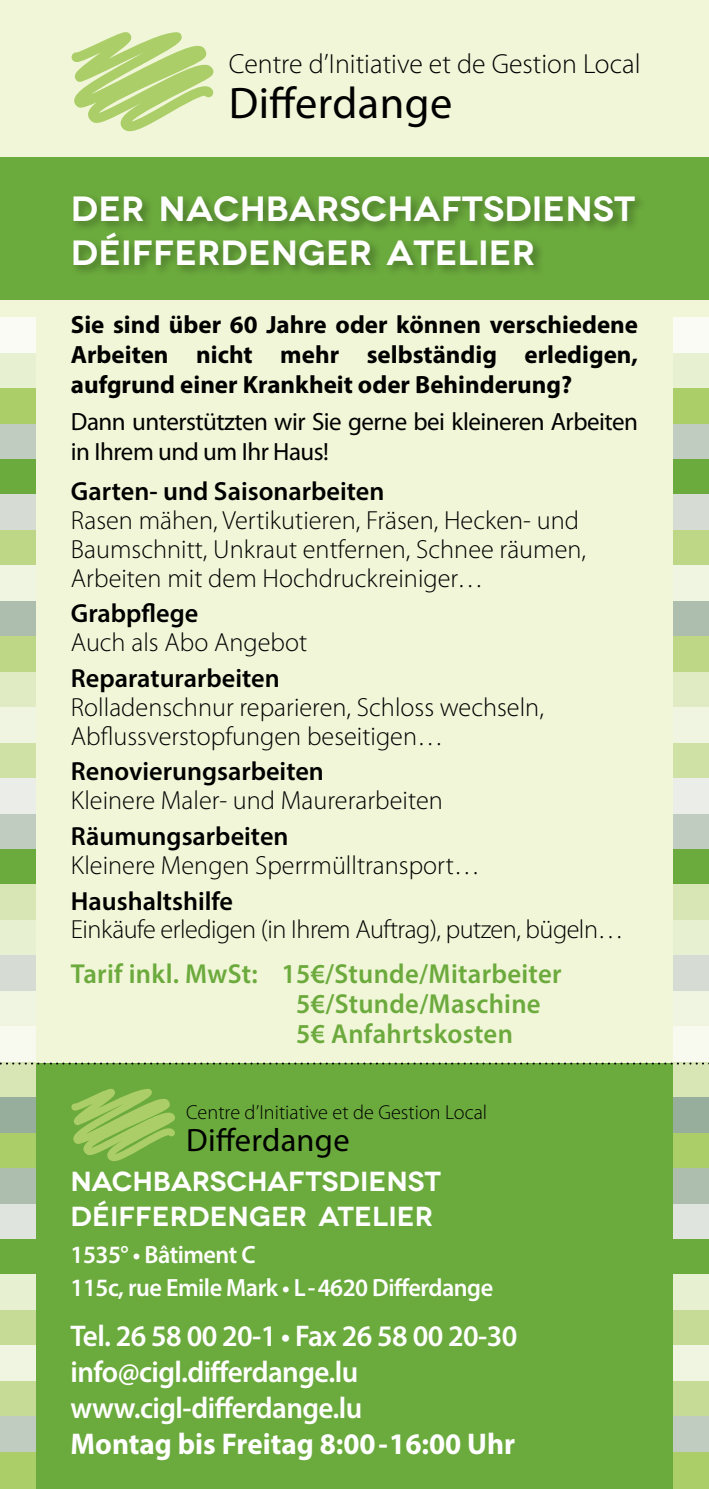
<style>
.page{position:relative;width:709px;height:1489px;background:#fff}
.page>*{position:absolute;margin:0;border:0;box-sizing:border-box;transform-origin:0 0}
.t1{font:44.25px "Myriad Pro";letter-spacing:.01em;color:#000}
.t2{font:600 35px/44px "Novecentowide";color:#fff}
.t3{font:32.5px "Myriad Pro";letter-spacing:.01em;color:#000}
.t4{font:600 30px/36px "Myriad Pro";letter-spacing:-.02em;color:#fff}
.t5{font:700 30px "Myriad Pro";color:#fff}
.t6{font:300 27.75px "Myriad Pro";color:#000}
.t7{font:600 27.5px/30px "Myriad Pro";letter-spacing:.01em;color:#6caa3d}
.t8{font:600 27.5px/35px "Novecentowide";color:#fff}
.t9{font:300 26.25px/28.8px "Myriad Pro";color:#000}
.t10{font:600 26.25px "Myriad Pro";color:#000}
.t11{font:300 26.25px "Myriad Pro";letter-spacing:-.02em;color:#000}
.t12{font:700 25px/30px "Myriad Pro";color:#000;text-align:justify}
.t13{font:25px/30px "Myriad Pro";letter-spacing:-.02em;color:#000}
.t14{font:600 25px/33px "Myriad Pro";letter-spacing:-.02em;color:#fff}
.t15{font:300 20.25px "Myriad Pro";color:#000}
</style>
<div class="page">
<div style="left:0;top:0;width:709px;height:1488px;background:#f0f6d7"></div>
<div style="left:0;top:158px;width:709px;height:142px;background:#6baa3d"></div>
<div style="left:0;top:1063px;width:709px;height:425px;background:#6baa3d"></div>
<svg style="left:71px;top:32px;width:143px;height:99px"></svg>
<svg style="left:71px;top:1089px;width:104px;height:72px"></svg>
<div style="left:0;top:1451px;width:35px;height:37px;background:#abce68"></div>
<div style="left:0;top:1415px;width:35px;height:36px;background:#c1ccc1"></div>
<div style="left:0;top:1380px;width:35px;height:35px;background:#c6dc96"></div>
<div style="left:0;top:1344px;width:35px;height:36px;background:#eff5e1"></div>
<div style="left:0;top:1309px;width:35px;height:35px;background:#c6dc96"></div>
<div style="left:0;top:1273px;width:35px;height:36px;background:#e8f0d2"></div>
<div style="left:0;top:1203px;width:35px;height:35px;background:#e0e4de"></div>
<div style="left:0;top:1167px;width:35px;height:36px;background:#adbdae"></div>
<div style="left:0;top:1132px;width:35px;height:35px;background:#abce68"></div>
<div style="left:0;top:1096px;width:35px;height:36px;background:#98ae9d"></div>
<div style="left:0;top:1061px;width:35px;height:35px;background:#d8e6b5"></div>
<div style="left:0;top:1025px;width:35px;height:36px;background:#f8f9ef"></div>
<div style="left:0;top:990px;width:35px;height:35px;background:#eff5e1"></div>
<div style="left:0;top:955px;width:35px;height:35px;background:#d6dcd4"></div>
<div style="left:0;top:919px;width:35px;height:36px;background:#e8f0d2"></div>
<div style="left:0;top:884px;width:35px;height:35px;background:#d8e6b5"></div>
<div style="left:0;top:848px;width:35px;height:36px;background:#6baa3d"></div>
<div style="left:0;top:813px;width:35px;height:35px;background:#c1ccc1"></div>
<div style="left:0;top:777px;width:35px;height:36px;background:#ebede9"></div>
<div style="left:0;top:742px;width:35px;height:35px;background:#cfe1a5"></div>
<div style="left:0;top:707px;width:35px;height:35px;background:#eff5e1"></div>
<div style="left:0;top:671px;width:35px;height:36px;background:#e0eac3"></div>
<div style="left:0;top:636px;width:35px;height:35px;background:#bdd787"></div>
<div style="left:0;top:600px;width:35px;height:36px;background:#adbdae"></div>
<div style="left:0;top:565px;width:35px;height:35px;background:#eff5e1"></div>
<div style="left:0;top:529px;width:35px;height:36px;background:#bdd787"></div>
<div style="left:0;top:494px;width:35px;height:35px;background:#d6dcd4"></div>
<div style="left:0;top:459px;width:35px;height:35px;background:#6baa3d"></div>
<div style="left:0;top:423px;width:35px;height:36px;background:#c1ccc1"></div>
<div style="left:0;top:388px;width:35px;height:35px;background:#abce68"></div>
<div style="left:0;top:352px;width:35px;height:36px;background:#e8f0d2"></div>
<div style="left:0;top:317px;width:35px;height:35px;background:#fafbf4"></div>
<div style="left:673px;top:1451px;width:36px;height:37px;background:#abce68"></div>
<div style="left:673px;top:1415px;width:36px;height:36px;background:#c1ccc1"></div>
<div style="left:673px;top:1380px;width:36px;height:35px;background:#c6dc96"></div>
<div style="left:673px;top:1344px;width:36px;height:36px;background:#eff5e1"></div>
<div style="left:673px;top:1309px;width:36px;height:35px;background:#c6dc96"></div>
<div style="left:673px;top:1273px;width:36px;height:36px;background:#e8f0d2"></div>
<div style="left:673px;top:1203px;width:36px;height:35px;background:#e0e4de"></div>
<div style="left:673px;top:1167px;width:36px;height:36px;background:#adbdae"></div>
<div style="left:673px;top:1132px;width:36px;height:35px;background:#abce68"></div>
<div style="left:673px;top:1096px;width:36px;height:36px;background:#98ae9d"></div>
<div style="left:673px;top:1061px;width:36px;height:35px;background:#d8e6b5"></div>
<div style="left:673px;top:1025px;width:36px;height:36px;background:#f8f9ef"></div>
<div style="left:673px;top:990px;width:36px;height:35px;background:#eff5e1"></div>
<div style="left:673px;top:955px;width:36px;height:35px;background:#d6dcd4"></div>
<div style="left:673px;top:919px;width:36px;height:36px;background:#e8f0d2"></div>
<div style="left:673px;top:884px;width:36px;height:35px;background:#d8e6b5"></div>
<div style="left:673px;top:848px;width:36px;height:36px;background:#6baa3d"></div>
<div style="left:673px;top:813px;width:36px;height:35px;background:#c1ccc1"></div>
<div style="left:673px;top:777px;width:36px;height:36px;background:#ebede9"></div>
<div style="left:673px;top:742px;width:36px;height:35px;background:#cfe1a5"></div>
<div style="left:673px;top:707px;width:36px;height:35px;background:#eff5e1"></div>
<div style="left:673px;top:671px;width:36px;height:36px;background:#e0eac3"></div>
<div style="left:673px;top:636px;width:36px;height:35px;background:#bdd787"></div>
<div style="left:673px;top:600px;width:36px;height:36px;background:#adbdae"></div>
<div style="left:673px;top:565px;width:36px;height:35px;background:#eff5e1"></div>
<div style="left:673px;top:529px;width:36px;height:36px;background:#bdd787"></div>
<div style="left:673px;top:494px;width:36px;height:35px;background:#d6dcd4"></div>
<div style="left:673px;top:459px;width:36px;height:35px;background:#6baa3d"></div>
<div style="left:673px;top:423px;width:36px;height:36px;background:#c1ccc1"></div>
<div style="left:673px;top:388px;width:36px;height:35px;background:#abce68"></div>
<div style="left:673px;top:352px;width:36px;height:36px;background:#e8f0d2"></div>
<div style="left:673px;top:317px;width:36px;height:35px;background:#fafbf4"></div>
<svg style="left:0;top:1062px;width:709px;height:2px"></svg>
<div style="left:71px;top:193px;width:575px;height:84px;background:#000;opacity:.3"></div>
<p class="t6" style="left:229px;top:48px;width:413px">Centre d’Initiative et de Gestion Local</p>
<h1 class="t1" style="left:229px;top:76px;width:225px">Differdange</h1>
<h2 class="t2" style="left:71px;top:187px;width:566px">DER NACHBARSCHAFTSDIENST<br>DÉIFFERDENGER ATELIER</h2>
<p class="t12" style="left:71px;top:308px;width:568px">Sie sind über 60 Jahre oder können verschiedene Arbeiten nicht mehr selbständig erledigen, aufgrund einer Krankheit oder Behinderung?</p>
<p class="t13" style="left:71px;top:406px;width:568px">Dann unterstützten wir Sie gerne bei kleineren Arbeiten in Ihrem und um Ihr Haus!</p>
<p class="t10" style="left:71px;top:475px;width:315px">Garten- und Saisonarbeiten</p>
<p class="t9" style="left:71px;top:505px;width:516px">Rasen mähen, Vertikutieren, Fräsen, Hecken- und<br>Baumschnitt, Unkraut entfernen, Schnee räumen,<br>Arbeiten mit dem Hochdruckreiniger…</p>
<p class="t10" style="left:71px;top:597px;width:129px">Grabpflege</p>
<p class="t9" style="left:71px;top:628px;width:238px">Auch als Abo Angebot</p>
<p class="t10" style="left:71px;top:661px;width:210px">Reparaturarbeiten</p>
<p class="t9" style="left:71px;top:692px;width:474px">Rolladenschnur reparieren, Schloss wechseln,<br>Abflussverstopfungen beseitigen…</p>
<p class="t10" style="left:71px;top:755px;width:254px">Renovierungsarbeiten</p>
<p class="t9" style="left:71px;top:785px;width:373px">Kleinere Maler- und Maurerarbeiten</p>
<p class="t10" style="left:71px;top:819px;width:219px">Räumungsarbeiten</p>
<p class="t9" style="left:71px;top:850px;width:410px">Kleinere Mengen Sperrmülltransport…</p>
<p class="t10" style="left:71px;top:884px;width:164px">Haushaltshilfe</p>
<p class="t11" style="left:71px;top:913px;width:554px">Einkäufe erledigen (in Ihrem Auftrag), putzen, bügeln…</p>
<p class="t7" style="left:296px;top:957px;width:267px;text-indent:-225px">Tarif inkl. MwSt: 15€/Stunde/Mitarbeiter<br>5€/Stunde/Maschine<br>5€ Anfahrtskosten</p>
<p class="t15" style="left:186px;top:1099px;width:302px">Centre d’Initiative et de Gestion Local</p>
<p class="t3" style="left:186px;top:1120px;width:165px">Differdange</p>
<p class="t8" style="left:70px;top:1164px;width:372px">NACHBARSCHAFTSDIENST<br>DÉIFFERDENGER ATELIER</p>
<p class="t14" style="left:70px;top:1237px;width:424px">1535° • Bâtiment C<br>115c, rue Emile Mark • L-4620 Differdange</p>
<p class="t4" style="left:70px;top:1317px;width:448px">Tel. 26 58 00 20-1 • Fax 26 58 00 20-30 info@cigl.differdange.lu www.cigl-differdange.lu</p>
<p class="t5" style="left:70px;top:1424px;width:446px">Montag bis Freitag 8:00-16:00 Uhr</p>
</div>
